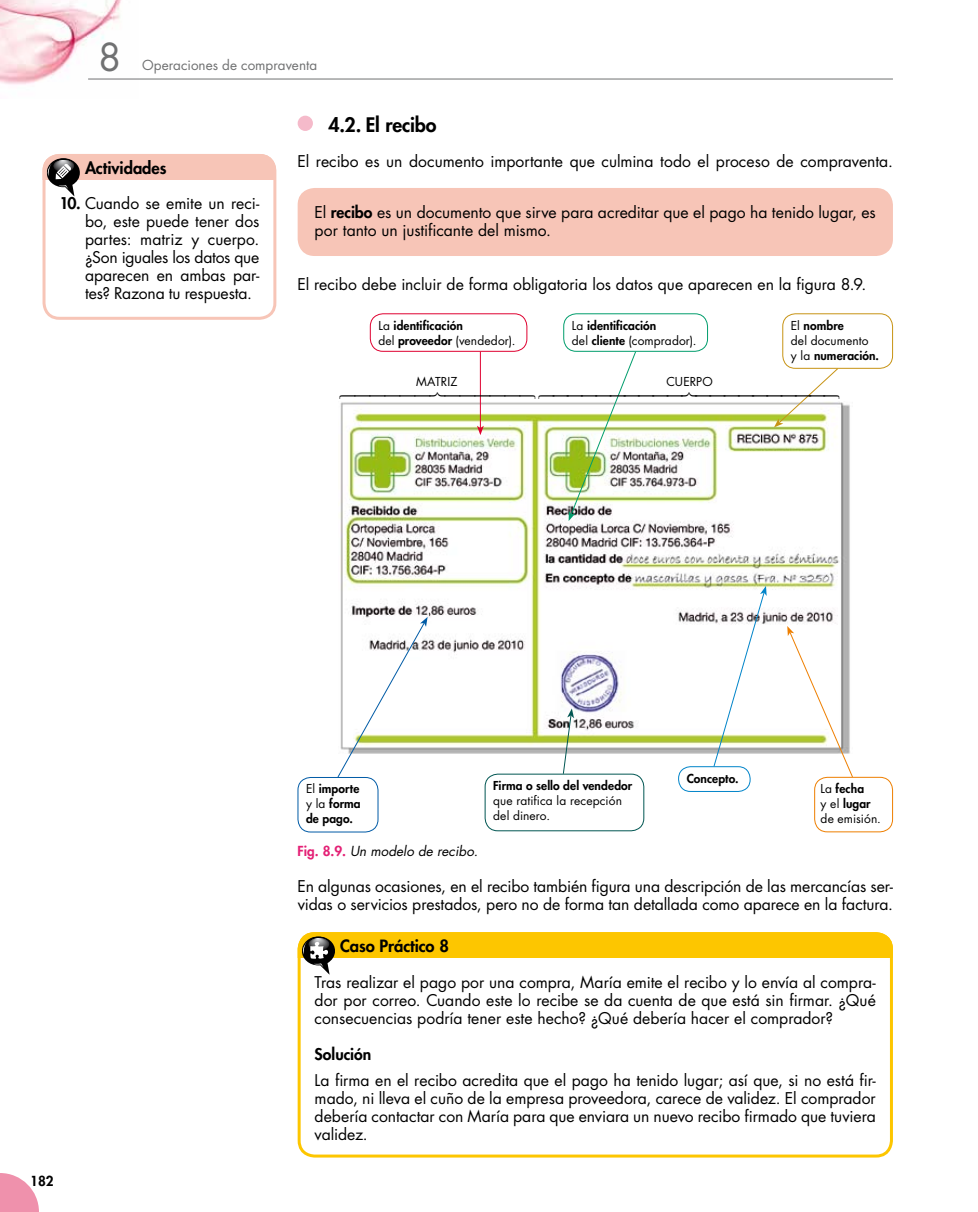
<style>
.page{position:relative;width:978px;height:1212px;background:#fff}
.page>*{position:absolute;margin:0;border:0;box-sizing:border-box;transform-origin:0 0}
.t1{font:37.5px "Futura Std";color:#707172}
.t2{font:800 19.5px "Futura Std";letter-spacing:-.005em;color:#000}
.t3{font:800 16.5px "Futura Std";letter-spacing:-.005em;color:#000}
.t4{font:15.75px/18px "Futura Std";letter-spacing:-.005em;color:#000;text-align:justify}
.t5{font:800 15.75px "Futura Std";color:#000}
.t6{font:italic 13.5px "Futura Std";color:#000}
.t7{font:13.5px "Futura Std";color:#707172}
.t8{font:800 13.5px "Futura Std";color:#000}
.t9{font:800 12px/15px "Futura Std";letter-spacing:.01em;color:#000}
.t10{font:12px/15px "Futura Std";letter-spacing:.01em;color:#000}
.s1{font-weight:800}
.s2{font-weight:400}
.s3{font-weight:800;font-style:normal;color:#e42075}
</style>
<div class="page">
<img style="left:0;top:0;width:138px;height:85px">
<hr style="left:88px;top:79px;width:805px;height:1px;background:#707172">
<svg style="left:0;top:1173px;width:39px;height:39px"></svg>
<div style="left:298px;top:188px;width:595px;height:68px;background:#f7c5b7;border-radius:17px"></div>
<div style="left:43px;top:154px;width:233px;height:25px;background:#f7c5b7"></div>
<svg style="left:47px;top:158px;width:33px;height:39px"></svg>
<div style="left:43px;top:154px;width:233px;height:166px;border:3px solid #f7c5b7;border-radius:16px"></div>
<div style="left:298px;top:932px;width:595px;height:26px;background:#fdc600"></div>
<svg style="left:302px;top:936px;width:33px;height:39px"></svg>
<div style="left:298px;top:932px;width:595px;height:225px;border:3px solid #fdc600;border-radius:16px"></div>
<div style="left:298px;top:116px;width:15px;height:15px;background:#f5baca;border-radius:50%"></div>
<img style="left:340px;top:402px;width:510px;height:351px">
<div style="left:370px;top:313px;width:157px;height:39px;border:1px solid #df0030;border-radius:13px"></div>
<div style="left:782px;top:313px;width:111px;height:56px;border:1px solid #c79314;border-radius:13px"></div>
<div style="left:298px;top:777px;width:80px;height:55px;border:1px solid #005ba6;border-radius:13px"></div>
<div style="left:678px;top:766px;width:72px;height:26px;border:1px solid #0084c9;border-radius:12px"></div>
<div style="left:485px;top:774px;width:159px;height:57px;border:1px solid #005652;border-radius:13px"></div>
<div style="left:814px;top:777px;width:79px;height:55px;border:1px solid #ee7f00;border-radius:13px"></div>
<div style="left:563px;top:313px;width:145px;height:39px;border:1px solid #009d6c;border-radius:13px"></div>
<svg style="left:787px;top:626px;width:66px;height:152px"></svg>
<svg style="left:713px;top:586px;width:54px;height:181px"></svg>
<svg style="left:337px;top:617px;width:91px;height:161px"></svg>
<svg style="left:562px;top:708px;width:12px;height:66px"></svg>
<svg style="left:340px;top:351px;width:499px;height:170px"></svg>
<h1 class="t1" style="left:98px;top:33px;width:25px">8</h1>
<p class="t7" style="left:142px;top:56px;width:176px">Operaciones de compraventa</p>
<p class="t3" style="left:85px;top:157px;width:83px">Actividades</p>
<p class="t4" style="left:85px;top:195px;width:176px;text-indent:-25px"><span class="s1">10.</span> Cuando se emite un reci&shy;bo, este puede tener dos partes: matriz y cuerpo. ¿Son iguales los datos que aparecen en ambas par&shy;tes? Razona tu respuesta.</p>
<p class="t2" style="left:328px;top:112px;width:110px">4.2. El recibo</p>
<p class="t4" style="left:298px;top:152px;width:597px">El recibo es un documento importante que culmina todo el proceso de compraventa.</p>
<p class="t4" style="left:315px;top:203px;width:563px">El <span class="s1">recibo</span> es un documento que sirve para acreditar que el pago ha tenido lugar, es por tanto un justificante del mismo.</p>
<p class="t4" style="left:298px;top:276px;width:570px">El recibo debe incluir de forma obligatoria los datos que aparecen en la figura 8.9.</p>
<p class="t9" style="left:378px;top:318px;width:139px"><span class="s2">La</span> identificación<br><span class="s2">del</span> proveedor <span class="s2">(vendedor).</span></p>
<p class="t10" style="left:791px;top:318px;width:90px">El <span class="s1">nombre<br></span>del documento<br>y la <span class="s1">numeración.</span></p>
<p class="t9" style="left:572px;top:318px;width:126px"><span class="s2">La</span> identificación<br><span class="s2">del</span> cliente <span class="s2">(comprador).</span></p>
<p class="t10" style="left:416px;top:375px;width:43px">MATRIZ</p>
<p class="t10" style="left:666px;top:375px;width:48px">CUERPO</p>
<p class="t8" style="left:30px;top:1173px;width:25px">182</p>
<p class="t9" style="left:306px;top:781px;width:56px;text-align:justify"><span class="s2">El</span> importe <span class="s2">y la</span> forma de pago.</p>
<p class="t6" style="left:298px;top:842px;width:182px"><span class="s3">Fig. 8.9.</span> Un modelo de recibo.</p>
<p class="t9" style="left:493px;top:778px;width:141px">Firma o sello del vendedor</p>
<p class="t10" style="left:493px;top:793px;width:130px">que ratifica la recepción del dinero.</p>
<p class="t9" style="left:687px;top:771px;width:53px">Concepto.</p>
<p class="t10" style="left:821px;top:781px;width:62px">La <span class="s1">fecha<br></span>y el <span class="s1">lugar </span>de emisión.</p>
<p class="t4" style="left:298px;top:877px;width:597px">En algunas ocasiones, en el recibo también figura una descripción de las mercancías ser&shy;vidas o servicios prestados, pero no de forma tan detallada como aparece en la factura.</p>
<p class="t3" style="left:340px;top:935px;width:110px">Caso Práctico 8</p>
<p class="t4" style="left:315px;top:973px;width:563px">Tras realizar el pago por una compra, María emite el recibo y lo envía al compra&shy;dor por correo. Cuando este lo recibe se da cuenta de que está sin firmar. ¿Qué consecuencias podría tener este hecho? ¿Qué debería hacer el comprador?</p>
<p class="t5" style="left:315px;top:1044px;width:58px">Solución</p>
<p class="t4" style="left:315px;top:1071px;width:563px">La firma en el recibo acredita que el pago ha tenido lugar; así que, si no está fir&shy;mado, ni lleva el cuño de la empresa proveedora, carece de validez. El comprador debería contactar con María para que enviara un nuevo recibo firmado que tuviera validez.</p>
</div>
